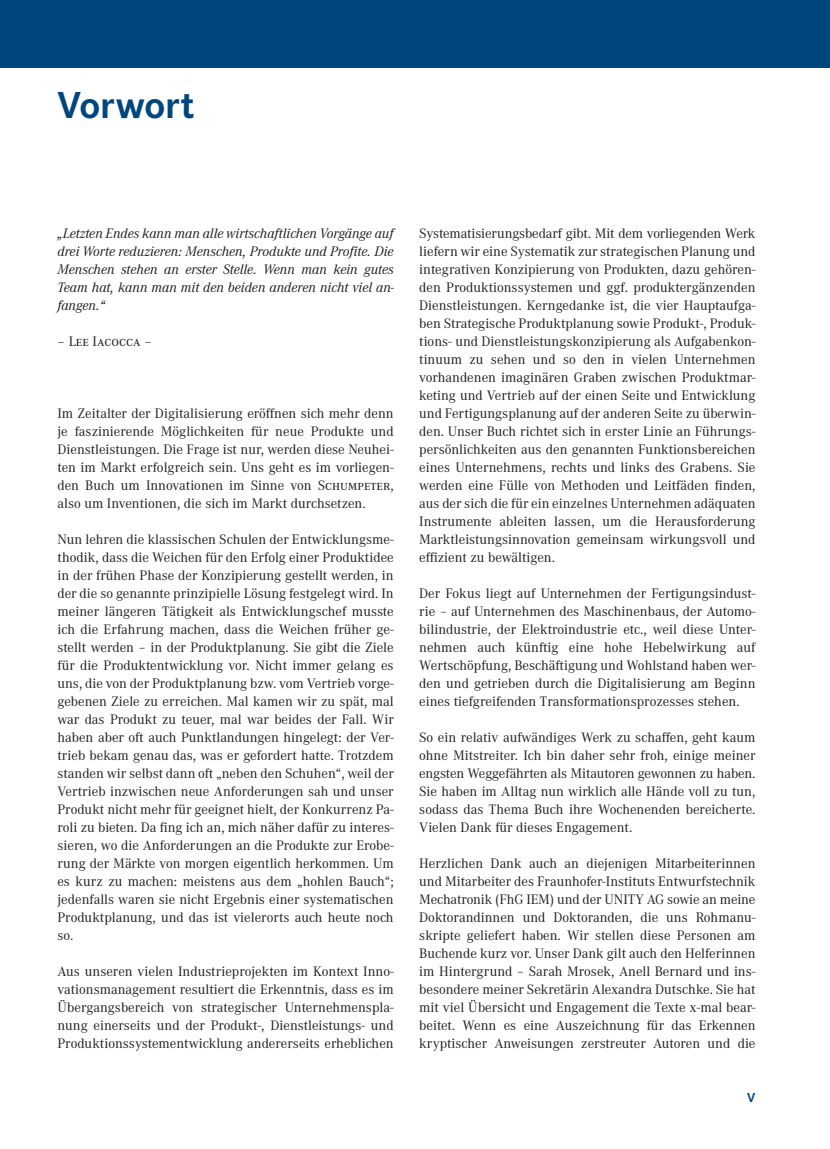
<style>
.page{position:relative;width:830px;height:1149px;background:#fff}
.page>*{position:absolute;margin:0;border:0;box-sizing:border-box;transform-origin:0 0}
.t1{font:700 39px "Corporate S Pro";color:#00467e}
.t2{font:14.25px/18px "Corporate A Pro";color:#231f20;text-align:justify}
.t3{font:italic 14.25px/18px "Corporate A Pro";color:#231f20;text-align:justify}
.t4{font:700 13.5px "Corporate S Pro";color:#00467e}
.s1{font-weight:600;font-size:13.5px}
</style>
<div class="page">
<div style="left:0;top:0;width:829px;height:68px;background:#00467e"></div>
<h1 class="t1" style="left:57px;top:74px;width:138px">Vorwort</h1>
<p class="t3" style="left:57px;top:223px;width:338px">„Letzten Endes kann man alle wirtschaftlichen Vorgänge auf drei Worte reduzieren: Menschen, Produkte und Profite. Die Menschen stehen an erster Stelle. Wenn man kein gutes Team hat, kann man mit den beiden anderen nicht viel an&shy;fangen.“</p>
<p class="t2" style="left:57px;top:331px;width:96px"><span class="s1">–</span> Lee Iacocca <span class="s1">–</span></p>
<p class="t2" style="left:57px;top:403px;width:337px">Im Zeitalter der Digitalisierung eröffnen sich mehr denn je faszinierende Möglichkeiten für neue Produkte und Dienstleistungen. Die Frage ist nur, werden diese Neuhei&shy;ten im Markt erfolgreich sein. Uns geht es im vorliegen&shy;den Buch um Innovationen im Sinne von Schumpeter, also um Inventionen, die sich im Markt durchsetzen.</p>
<p class="t2" style="left:57px;top:529px;width:337px">Nun lehren die klassischen Schulen der Entwicklungsme&shy;thodik, dass die Weichen für den Erfolg einer Produktidee in der frühen Phase der Konzipierung gestellt werden, in der die so genannte prinzipielle Lösung festgelegt wird. In meiner längeren Tätigkeit als Entwicklungschef musste ich die Erfahrung machen, dass die Weichen früher ge&shy;stellt werden – in der Produktplanung. Sie gibt die Ziele für die Produktentwicklung vor. Nicht immer gelang es uns, die von der Produktplanung bzw. vom Vertrieb vorge&shy;gebenen Ziele zu erreichen. Mal kamen wir zu spät, mal war das Produkt zu teuer, mal war beides der Fall. Wir haben aber oft auch Punktlandungen hingelegt: der Ver&shy;trieb bekam genau das, was er gefordert hatte. Trotzdem standen wir selbst dann oft „neben den Schuhen“, weil der Vertrieb inzwischen neue Anforderungen sah und unser Produkt nicht mehr für geeignet hielt, der Konkurrenz Pa&shy;roli zu bieten. Da fing ich an, mich näher dafür zu interes&shy;sieren, wo die Anforderungen an die Produkte zur Erobe&shy;rung der Märkte von morgen eigentlich herkommen. Um es kurz zu machen: meistens aus dem „hohlen Bauch“; jedenfalls waren sie nicht Ergebnis einer systematischen Produktplanung, und das ist vielerorts auch heute noch so.</p>
<p class="t2" style="left:57px;top:961px;width:337px">Aus unseren vielen Industrieprojekten im Kontext Inno&shy;vationsmanagement resultiert die Erkenntnis, dass es im Übergangsbereich von strategischer Unternehmenspla&shy;nung einerseits und der Produkt-, Dienstleistungs- und Produktionssystementwicklung andererseits erheblichen</p>
<p class="t2" style="left:419px;top:223px;width:337px">Systematisierungsbedarf gibt. Mit dem vorliegenden Werk liefern wir eine Systematik zur strategischen Planung und integrativen Konzipierung von Produkten, dazu gehören&shy;den Produktionssystemen und ggf. produktergänzenden Dienstleistungen. Kerngedanke ist, die vier Hauptaufga&shy;ben Strategische Produktplanung sowie Produkt-, Produk&shy;tions- und Dienstleistungskonzipierung als Aufgabenkon&shy;tinuum zu sehen und so den in vielen Unternehmen vorhandenen imaginären Graben zwischen Produktmar&shy;keting und Vertrieb auf der einen Seite und Entwicklung und Fertigungsplanung auf der anderen Seite zu überwin&shy;den. Unser Buch richtet sich in erster Linie an Führungs&shy;persönlichkeiten aus den genannten Funktionsbereichen eines Unternehmens, rechts und links des Grabens. Sie werden eine Fülle von Methoden und Leitfäden finden, aus der sich die für ein einzelnes Unternehmen adäquaten Instrumente ableiten lassen, um die Herausforderung Marktleistungsinnovation gemeinsam wirkungsvoll und effizient zu bewältigen.</p>
<p class="t2" style="left:419px;top:583px;width:338px">Der Fokus liegt auf Unternehmen der Fertigungsindust&shy;rie – auf Unternehmen des Maschinenbaus, der Automo&shy;bilindustrie, der Elektroindustrie etc., weil diese Unter&shy;nehmen auch künftig eine hohe Hebelwirkung auf Wertschöpfung, Beschäftigung und Wohlstand haben wer&shy;den und getrieben durch die Digitalisierung am Beginn eines tiefgreifenden Transformationsprozesses stehen.</p>
<p class="t2" style="left:419px;top:727px;width:337px">So ein relativ aufwändiges Werk zu schaffen, geht kaum ohne Mitstreiter. Ich bin daher sehr froh, einige meiner engsten Weggefährten als Mitautoren gewonnen zu haben.<br>Sie haben im Alltag nun wirklich alle Hände voll zu tun, sodass das Thema Buch ihre Wochenenden bereicherte.<br>Vielen Dank für dieses Engagement.</p>
<p class="t2" style="left:419px;top:853px;width:337px">Herzlichen Dank auch an diejenigen Mitarbeiterinnen und Mitarbeiter des Fraunhofer-Instituts Entwurfstechnik Mechatronik (FhG IEM) und der UNITY AG sowie an meine Doktorandinnen und Doktoranden, die uns Rohmanu&shy;skripte geliefert haben. Wir stellen diese Personen am Buchende kurz vor. Unser Dank gilt auch den Helferinnen im Hintergrund – Sarah Mrosek, Anell Bernard und ins&shy;besondere meiner Sekretärin Alexandra Dutschke. Sie hat mit viel Übersicht und Engagement die Texte x-mal bear&shy;beitet. Wenn es eine Auszeichnung für das Erkennen kryptischer Anweisungen zerstreuter Autoren und die</p>
<p class="t4" style="left:747px;top:1086px;width:10px">V</p>
</div>
